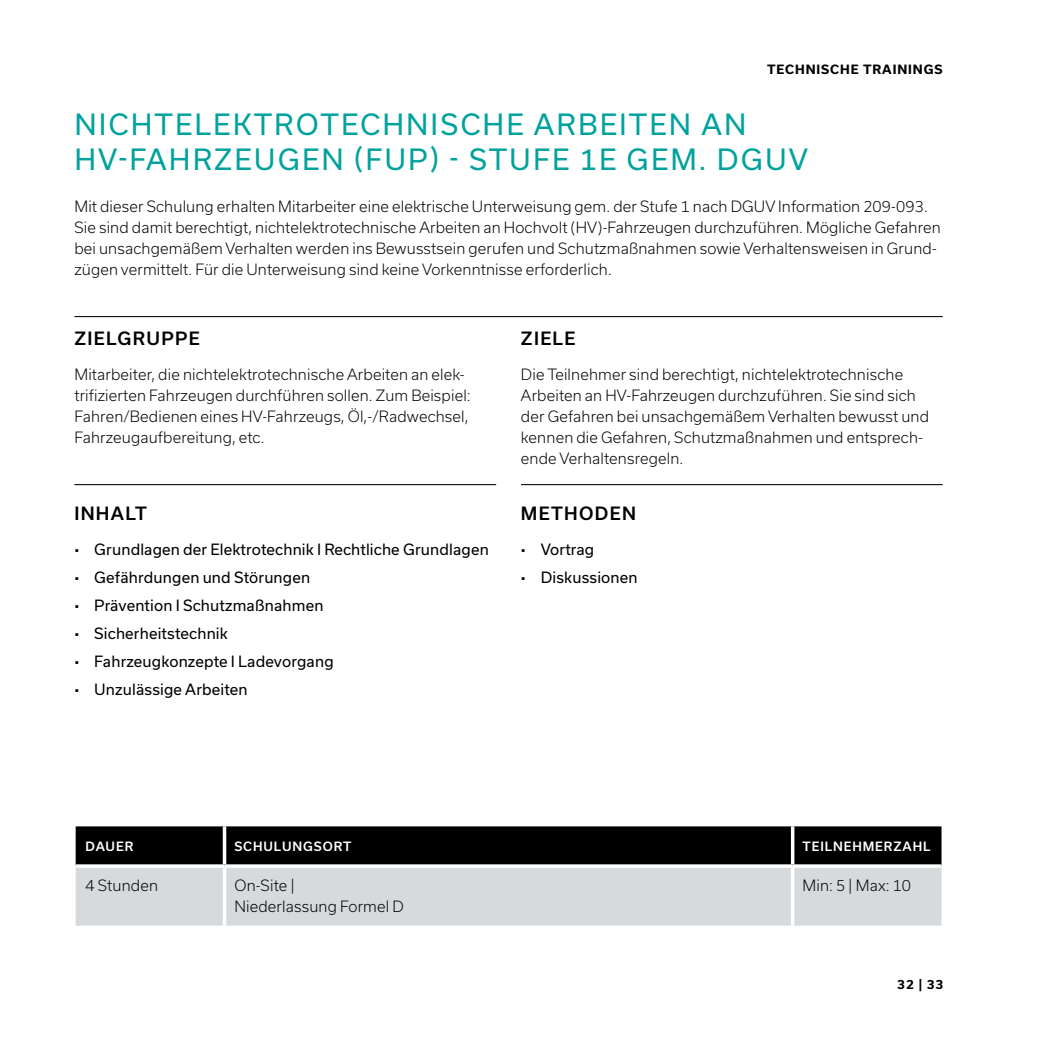
<style>
.page{position:relative;width:1042px;height:1042px;background:#fff}
.page>*{position:absolute;margin:0;border:0;box-sizing:border-box;transform-origin:0 0}
.t1{font:28px/35px "Usual";letter-spacing:.075em;color:#00a29e}
.t2{font:500 17.5px "Usual";letter-spacing:.075em;color:#000}
.t3{font:300 14.88px/21px "Usual";letter-spacing:.01em;color:#000}
.t4{font:14.88px/28px "Usual";letter-spacing:.01em;color:#000}
.t5{font:500 12.25px "Usual";letter-spacing:.075em;color:#fff}
.t6{font:700 12.25px "Usual";letter-spacing:.075em;color:#000}
.s1{font-weight:800}
</style>
<div class="page">
<hr style="left:74px;top:316px;width:869px;height:1px;background:#000">
<hr style="left:74px;top:484px;width:422px;height:1px;background:#000">
<hr style="left:521px;top:484px;width:422px;height:1px;background:#000">
<div style="left:76px;top:826px;width:865px;height:38px;background:#000"></div>
<div style="left:76px;top:868px;width:865px;height:57px;background:#d6dadc"></div>
<hr style="left:223px;top:826px;width:3px;height:38px;background:#fff">
<hr style="left:791px;top:826px;width:3px;height:38px;background:#fff">
<svg style="left:76px;top:864px;width:148px;height:1px"></svg>
<svg style="left:224px;top:864px;width:568px;height:4px"></svg>
<hr style="left:223px;top:868px;width:3px;height:57px;background:#fff">
<svg style="left:792px;top:864px;width:149px;height:4px"></svg>
<hr style="left:791px;top:868px;width:3px;height:57px;background:#fff">
<p class="t6" style="left:767px;top:62px;width:177px">TECHNISCHE TRAININGS</p>
<h1 class="t1" style="left:74px;top:107px;width:735px">NICHTELEKTROTECHNISCHE ARBEITEN AN<br>HV-FAHRZEUGEN (FUP) - STUFE 1E GEM. DGUV</h1>
<p class="t3" style="left:74px;top:196px;width:868px">Mit dieser Schulung erhalten Mitarbeiter eine elektrische Unterweisung gem. der Stufe 1 nach DGUV Information 209-093.<br>Sie sind damit berechtigt, nichtelektrotechnische Arbeiten an Hochvolt (HV)-Fahrzeugen durchzuführen. Mögliche Gefahren bei unsachgemäßem Verhalten werden ins Bewusstsein gerufen und Schutzmaßnahmen sowie Verhaltensweisen in Grund&shy;zügen vermittelt. Für die Unterweisung sind keine Vorkenntnisse erforderlich.</p>
<p class="t2" style="left:74px;top:329px;width:127px">ZIELGRUPPE</p>
<p class="t3" style="left:74px;top:364px;width:398px">Mitarbeiter, die nichtelektrotechnische Arbeiten an elek&shy;trifizierten Fahrzeugen durchführen sollen. Zum Beispiel:<br>Fahren/Bedienen eines HV-Fahrzeugs, Öl,-/Radwechsel, Fahrzeugaufbereitung, etc.</p>
<p class="t2" style="left:74px;top:504px;width:74px">INHALT</p>
<p class="t4" style="left:74px;top:536px;width:416px"><span class="s1">·</span> Grundlagen der Elektrotechnik I Rechtliche Grundlagen <span class="s1">·</span> Gefährdungen und Störungen<br><span class="s1">·</span> Prävention I Schutzmaßnahmen<br><span class="s1">·</span> Sicherheitstechnik<br><span class="s1">·</span> Fahrzeugkonzepte I Ladevorgang<br><span class="s1">·</span> Unzulässige Arbeiten</p>
<p class="t2" style="left:521px;top:329px;width:56px">ZIELE</p>
<p class="t3" style="left:521px;top:364px;width:409px">Die Teilnehmer sind berechtigt, nichtelektrotechnische Arbeiten an HV-Fahrzeugen durchzuführen. Sie sind sich der Gefahren bei unsachgemäßem Verhalten bewusst und kennen die Gefahren, Schutzmaßnahmen und entsprech&shy;ende Verhaltensregeln.</p>
<p class="t2" style="left:521px;top:504px;width:116px">METHODEN</p>
<p class="t4" style="left:521px;top:536px;width:118px"><span class="s1">·</span> Vortrag<br><span class="s1">·</span> Diskussionen</p>
<p class="t5" style="left:86px;top:839px;width:49px">DAUER</p>
<p class="t5" style="left:234px;top:839px;width:118px">SCHULUNGSORT</p>
<p class="t5" style="left:802px;top:839px;width:129px">TEILNEHMERZAHL</p>
<p class="t3" style="left:86px;top:875px;width:74px">4 Stunden</p>
<p class="t3" style="left:234px;top:875px;width:171px">On-Site |<br>Niederlassung Formel D</p>
<p class="t3" style="left:802px;top:875px;width:110px">Min: 5 | Max: 10</p>
<p class="t6" style="left:897px;top:978px;width:48px">32 | 33</p>
</div>
